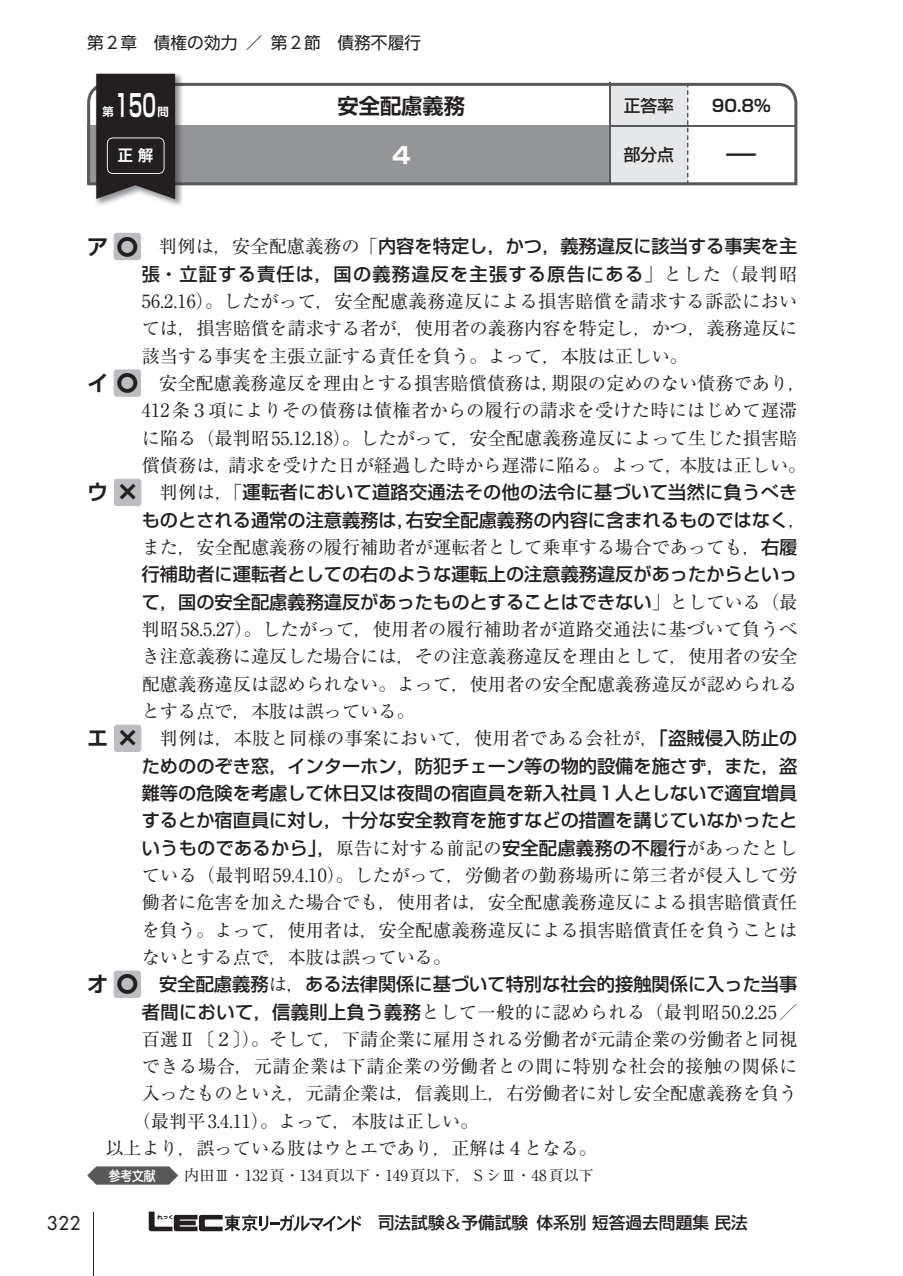
<style>
.page{position:relative;width:903px;height:1276px;background:#fff}
.page>*{position:absolute;margin:0;border:0;box-sizing:border-box;transform-origin:0 0}
.t1{font:30.28px "Bokutoh N Std De Bold 90 msp RKSJ H";color:#fff;scale:.59 1}
.t2{font:22.75px "Shin Go Pro Bold 90 msp RKSJ H";color:#fff}
.t3{font:21.18px "Shin Go Pro De Bold 90 msp RKSJ H";color:#231f20}
.t4{font:18.2px/27.3px "Ryumin Pro Regular 90 msp RKSJ H";color:#231f20;text-align:justify}
.t5{font:18.2px/27.3px "Shin Go Pro Medium 90 msp RKSJ H";color:#231f20}
.t6{font:18.2px/27.3px "Shin Go Pro Medium 90 msp RKSJ H";letter-spacing:.065em;color:#231f20;text-align:right}
.t7{font:18.2px "Ryumin Pro Regular 90 msp RKSJ H";letter-spacing:.025em;color:#231f20}
.t8{font:18.2px "Ryumin Pro Regular 90 msp RKSJ H";letter-spacing:.03em;color:#231f20}
.t9{font:18.2px "MO Suuji HA H An";color:#231f20}
.t10{font:16.62px "Shin Go Pro Medium 90 msp RKSJ H";color:#231f20}
.t11{font:16.62px "UD Shin Go Pro Regular 90 msp RKSJ H";color:#231f20}
.t12{font:16.62px "Shin Go Pro De Bold 90 msp RKSJ H";color:#231f20}
.t13{font:16.62px "Shin Go Pro De Bold 90 msp RKSJ H";color:#231f20;scale:2 1}
.t14{font:15.22px "Ryumin Pro Regular 90 msp RKSJ H";color:#231f20}
.t15{font:15.22px "Shin Go Pro De Bold 90 msp RKSJ H";color:#fff}
.t16{font:13.65px "Jun 34 Pro Medium 90 msp RKSJ H";color:#fff;scale:.9 1}
.t17{font:11.38px "Shin Go Pro De Bold 90 msp RKSJ H";color:#fff}
.s1{font-family:"Shin Go Pro De Bold 90 msp RKSJ H";font-size:21.18px}
.s2{font-family:"Shin Go Pro Ultra 90 msp RKSJ H";font-size:21.18px}
.s3{font-family:"Ryumin Pro Regular 90 msp RKSJ H"}
.s4{font-family:"Shin Go Pro Medium 90 msp RKSJ H"}
.s5{font-family:"Gothic MB101 Pro Medium 90 msp RKSJ H"}
</style>
<div class="page">
<hr style="left:93px;top:1212px;width:1px;height:64px;background:#231f20">
<svg style="left:149px;top:1211px;width:212px;height:20px"></svg>
<svg style="left:87px;top:83px;width:710px;height:102px"></svg>
<hr style="left:609px;top:83px;width:2px;height:102px;background:#57585a">
<svg style="left:687px;top:83px;width:1px;height:102px"></svg>
<img style="left:94px;top:73px;width:89px;height:133px">
<img style="left:94px;top:83px;width:89px;height:102px">
<svg style="left:96px;top:74px;width:79px;height:125px;background:#2f2c2d"></svg>
<hr style="left:610px;top:125px;width:185px;height:2px;background:#57585a">
<div style="left:114px;top:233px;width:27px;height:27px;background:#bcbdc0;border-radius:3px"></div>
<div style="left:114px;top:369px;width:27px;height:28px;background:#bcbdc0;border-radius:3px"></div>
<div style="left:114px;top:479px;width:27px;height:27px;background:#bcbdc0;border-radius:3px"></div>
<div style="left:114px;top:725px;width:27px;height:27px;background:#bcbdc0;border-radius:3px"></div>
<div style="left:114px;top:970px;width:27px;height:28px;background:#bcbdc0;border-radius:3px"></div>
<svg style="left:87px;top:1166px;width:91px;height:18px;background:#6a6b6d"></svg>
<p class="t11" style="left:87px;top:36px;width:335px">第２章　債権の効力／第２節　債務不履行</p>
<h1 class="t1" style="left:115px;top:95px;width:71px">150</h1>
<p class="t17" style="left:158px;top:108px;width:13px">問</p>
<p class="t3" style="left:338px;top:98px;width:129px">安全配慮義務</p>
<p class="t2" style="left:392px;top:147px;width:20px">4</p>
<p class="t10" style="left:624px;top:99px;width:52px">正答率</p>
<p class="t17" style="left:103px;top:108px;width:13px">第</p>
<p class="t15" style="left:118px;top:150px;width:37px">正 解</p>
<p class="t10" style="left:624px;top:149px;width:52px">部分点</p>
<p class="t12" style="left:712px;top:100px;width:61px">90.8%</p>
<p class="t13" style="left:725px;top:149px;width:18px">ー</p>
<p class="t6" style="left:87px;top:235px;width:712px"><span class="s1">ア</span><span class="s2">〇</span><span class="s3">　判例は，安全配慮義務の「</span>内容を特定し，かつ，義務違反に該当する事実を主張・立証する責任は，国の義務違反を主張する原告にある<span class="s3">」とした（最判昭</span></p>
<p class="t4" style="left:142px;top:290px;width:657px">56.2.16）。したがって，安全配慮義務違反による損害賠償を請求する訴訟におい</p>
<p class="t4" style="left:142px;top:317px;width:657px">ては，損害賠償を請求する者が，使用者の義務内容を特定し，かつ，義務違反に</p>
<p class="t4" style="left:142px;top:345px;width:548px">該当する事実を主張立証する責任を負う。よって，本肢は正しい。</p>
<p class="t4" style="left:87px;top:372px;width:721px"><span class="s1">イ</span><span class="s2">〇</span>　安全配慮義務違反を理由とする損害賠償債務は，期限の定めのない債務であり，</p>
<p class="t4" style="left:142px;top:399px;width:657px">412条３項によりその債務は債権者からの履行の請求を受けた時にはじめて遅滞</p>
<p class="t4" style="left:142px;top:427px;width:657px">に陥る（最判昭55.12.18）。したがって，安全配慮義務違反によって生じた損害賠</p>
<p class="t4" style="left:142px;top:454px;width:666px">償債務は，請求を受けた日が経過した時から遅滞に陥る。よって，本肢は正しい。</p>
<p class="t5" style="left:142px;top:481px;width:666px;text-indent:-55px"><span class="s1">ウ</span> <span class="s2">×</span><span class="s3">　判例は，「</span>運転者において道路交通法その他の法令に基づいて当然に負うべきものとされる通常の注意義務は，右安全配慮義務の内容に含まれるものではなく<span class="s3">，</span></p>
<p class="t4" style="left:142px;top:536px;width:657px">また，安全配慮義務の履行補助者が運転者として乗車する場合であっても，<span class="s4">右履</span></p>
<p class="t5" style="left:142px;top:563px;width:657px">行補助者に運転者としての右のような運転上の注意義務違反があったからといって，国の安全配慮義務違反があったものとすることはできない<span class="s3">」としている（最</span></p>
<p class="t4" style="left:142px;top:618px;width:657px">判昭58.5.27）。したがって，使用者の履行補助者が道路交通法に基づいて負うべ</p>
<p class="t4" style="left:142px;top:645px;width:657px">き注意義務に違反した場合には，その注意義務違反を理由として，使用者の安全</p>
<p class="t4" style="left:142px;top:672px;width:657px">配慮義務違反は認められない。よって，使用者の安全配慮義務違反が認められる</p>
<p class="t4" style="left:142px;top:700px;width:275px">とする点で，本肢は誤っている。</p>
<p class="t4" style="left:87px;top:727px;width:712px"><span class="s1">エ</span> <span class="s2">×</span>　判例は，本肢と同様の事案において，使用者である会社が，<span class="s4">「盗賊侵入防止の</span></p>
<p class="t5" style="left:142px;top:754px;width:657px;text-align:justify">ためののぞき窓，インターホン，防犯チェーン等の物的設備を施さず，また，盗難等の危険を考慮して休日又は夜間の宿直員を新入社員１人としないで適宜増員するとか宿直員に対し，十分な安全教育を施すなどの措置を講じていなかったというものであるから」，<span class="s3">原告に対する前記の</span>安全配慮義務の不履行<span class="s3">があったとし</span></p>
<p class="t4" style="left:142px;top:864px;width:657px">ている（最判昭59.4.10）。したがって，労働者の勤務場所に第三者が侵入して労働者に危害を加えた場合でも，使用者は，安全配慮義務違反による損害賠償責任を負う。よって，使用者は，安全配慮義務違反による損害賠償責任を負うことはないとする点で，本肢は誤っている。</p>
<p class="t5" style="left:87px;top:973px;width:712px"><span class="s1">オ</span><span class="s2">〇</span> 安全配慮義務<span class="s3">は，</span>ある法律関係に基づいて特別な社会的接触関係に入った当事</p>
<p class="t7" style="left:142px;top:1005px;width:657px"><span class="s4">者間において，信義則上負う義務</span>として一般的に認められる（最判昭50.2.25／</p>
<p class="t4" style="left:142px;top:1028px;width:657px">百選Ⅱ〔２〕）。そして，下請企業に雇用される労働者が元請企業の労働者と同視</p>
<p class="t8" style="left:142px;top:1059px;width:657px">できる場合，元請企業は下請企業の労働者との間に特別な社会的接触の関係に</p>
<p class="t4" style="left:142px;top:1082px;width:657px">入ったものといえ，元請企業は，信義則上，右労働者に対し安全配慮義務を負う</p>
<p class="t4" style="left:133px;top:1110px;width:347px">（最判平3.4.11）。よって，本肢は正しい。</p>
<p class="t4" style="left:105px;top:1137px;width:493px">以上より，誤っている肢はウとエであり，正解は４となる。</p>
<p class="t16" style="left:108px;top:1170px;width:54px">参考文献</p>
<p class="t14" style="left:184px;top:1170px;width:411px">内田Ⅲ・132頁・134頁以下・149頁以下，ＳシⅢ・48頁以下</p>
<p class="t9" style="left:47px;top:1215px;width:36px">322</p>
<p class="t10" style="left:361px;top:1216px;width:388px">　司法試験<span class="s5">＆</span>予備試験 体系別 短答過去問題集 民法</p>
</div>
